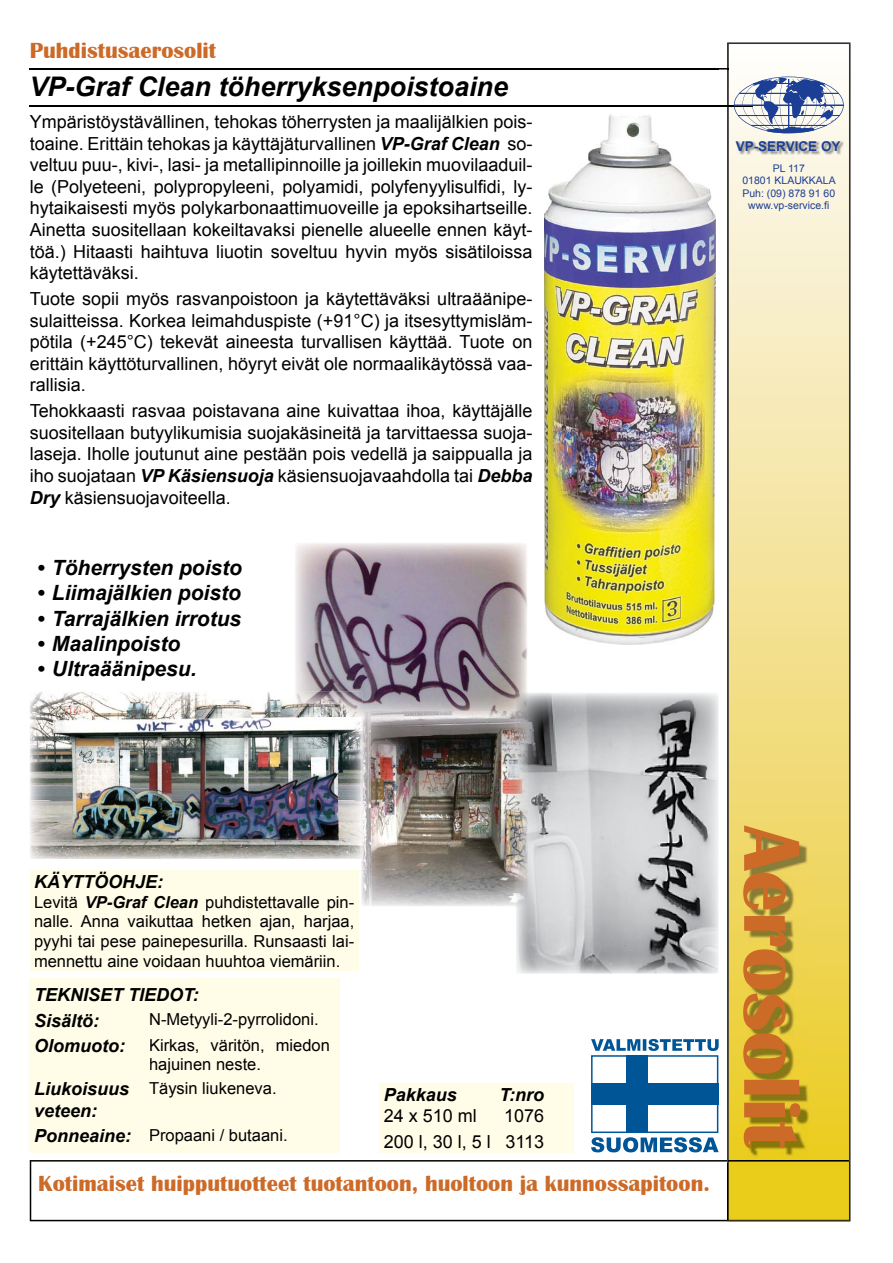
<style>
.page{position:relative;width:893px;height:1263px;background:#fff}
.page>*{position:absolute;margin:0;border:0;box-sizing:border-box;transform-origin:0 0}
.t1{font:700 82.5px "Britannic";color:#cc6a28}
.t2{font:italic 700 27px "Arial";color:#000}
.t3{font:700 22.5px "Britannic";color:#cc6a28}
.t4{font:italic 700 21px "Arial";color:#000}
.t5{font:18px/21.6px "Arial";color:#000;text-align:justify}
.t6{font:italic 700 18px/25px "Arial";color:#000}
.t7{font:16.5px/19.8px "Arial";color:#000;text-align:justify}
.t8{font:700 13.5px "Arial";color:#1c3e94}
.t9{font:10.5px/12.6px "Arial";color:#1c3e94;text-align:center}
.s1{font-weight:700;font-style:italic}
.s2{font-weight:700;font-style:italic;font-size:18px}
</style>
<div class="page">
<img style="left:728px;top:43px;width:122px;height:1117px">
<svg style="left:719px;top:68px;width:11px;height:2px"></svg>
<hr style="left:30px;top:106px;width:723px;height:1px;background:#000">
<svg style="left:30px;top:1160px;width:697px;height:61px"></svg>
<img style="left:748px;top:830px;width:60px;height:327px">
<svg style="left:727px;top:1160px;width:123px;height:61px;background:#dbbf19"></svg>
<img style="left:736px;top:142px;width:109px;height:13px">
<svg style="left:734px;top:77px;width:110px;height:56px"></svg>
<hr style="left:29px;top:68px;width:690px;height:2px;background:#000">
<div style="left:30px;top:870px;width:328px;height:101px;background:#fffde8"></div>
<div style="left:30px;top:978px;width:310px;height:174px;background:#fffde8"></div>
<img style="left:295px;top:543px;width:232px;height:168px">
<img style="left:516px;top:692px;width:203px;height:282px">
<img style="left:516px;top:692px;width:11px;height:19px">
<img style="left:361px;top:711px;width:155px;height:195px">
<img style="left:516px;top:717px;width:11px;height:189px">
<svg style="left:516px;top:711px;width:11px;height:6px"></svg>
<img style="left:30px;top:692px;width:331px;height:167px">
<img style="left:295px;top:692px;width:67px;height:25px">
<img style="left:361px;top:717px;width:1px;height:142px">
<div style="left:379px;top:1083px;width:195px;height:69px;background:#fffde8"></div>
<img style="left:544px;top:115px;width:171px;height:529px">
<svg style="left:591px;top:1039px;width:128px;height:113px"></svg>
<p class="t3" style="left:30px;top:38px;width:188px">Puhdistusaerosolit</p>
<h2 class="t2" style="left:29px;top:69px;width:480px">VP-Graf Clean töherryksenpoistoaine</h2>
<p class="t5" style="left:30px;top:111px;width:504px">Ympäristöystävällinen, tehokas töherrysten ja maalijälkien pois&shy;toaine. Erittäin tehokas ja käyttäjäturvallinen <span class="s1">VP-Graf Clean</span> so&shy;veltuu puu-, kivi-, lasi- ja metallipinnoille ja joillekin muovilaaduil&shy;le (Polyeteeni, polypropyleeni, polyamidi, polyfenyylisulfidi, ly&shy;hytaikaisesti myös polykarbonaattimuoveille ja epoksihartseille.<br>Ainetta suositellaan kokeiltavaksi pienelle alueelle ennen käyt&shy;töä.) Hitaasti haihtuva liuotin soveltuu hyvin myös sisätiloissa käytettäväksi.</p>
<p class="t5" style="left:30px;top:288px;width:504px">Tuote sopii myös rasvanpoistoon ja käytettäväksi ultraäänipe&shy;sulaitteissa. Korkea leimahduspiste (+91°C) ja itsesyttymisläm&shy;pötila (+245°C) tekevät aineesta turvallisen käyttää. Tuote on erittäin käyttöturvallinen, höyryt eivät ole normaalikäytössä vaa&shy;rallisia.</p>
<p class="t5" style="left:30px;top:400px;width:504px">Tehokkaasti rasvaa poistavana aine kuivattaa ihoa, käyttäjälle suositellaan butyylikumisia suojakäsineitä ja tarvittaessa suoja&shy;laseja. Iholle joutunut aine pestään pois vedellä ja saippualla ja iho suojataan <span class="s1">VP Käsiensuoja</span> käsiensuojavaahdolla tai <span class="s1">Debba Dry</span> käsiensuojavoiteella.</p>
<p class="t4" style="left:37px;top:554px;width:207px">• Töherrysten poisto</p>
<p class="t4" style="left:37px;top:579px;width:206px">• Liimajälkien poisto</p>
<p class="t4" style="left:37px;top:604px;width:206px">• Tarrajälkien irrotus</p>
<p class="t4" style="left:37px;top:629px;width:145px">• Maalinpoisto</p>
<p class="t4" style="left:37px;top:655px;width:161px">• Ultraäänipesu.</p>
<p class="t8" style="left:736px;top:137px;width:106px">VP-SERVICE OY</p>
<p class="t9" style="left:742px;top:162px;width:95px">PL 117<br>01801 KLAUKKALA<br>Puh: (09) 878 91 60 www.vp-service.fi</p>
<p class="t6" style="left:34px;top:869px;width:131px">KÄYTTÖOHJE:</p>
<p class="t7" style="left:34px;top:892px;width:322px">Levitä <span class="s1">VP-Graf Clean</span> puhdistettavalle pin&shy;nalle. Anna vaikuttaa hetken ajan, harjaa, pyyhi tai pese painepesurilla. Runsaasti lai&shy;mennettu aine voidaan huuhtoa viemäriin.</p>
<p class="t6" style="left:34px;top:983px;width:166px">TEKNISET TIEDOT:<br>Sisältö:</p>
<p class="t7" style="left:149px;top:1010px;width:171px">N-Metyyli-2-pyrrolidoni.</p>
<p class="t6" style="left:34px;top:1033px;width:92px">Olomuoto:</p>
<p class="t7" style="left:149px;top:1035px;width:182px">Kirkas, väritön, miedon hajuinen neste.</p>
<p class="t6" style="left:34px;top:1079px;width:97px;line-height:21.6px">Liukoisuus veteen:</p>
<p class="t7" style="left:149px;top:1079px;width:129px">Täysin liukeneva.</p>
<p class="t7" style="left:34px;top:1125px;width:255px"><span class="s2">Ponne aine:</span> Propaani / butaani.</p>
<p class="t6" style="left:384px;top:1082px;width:75px">Pakkaus</p>
<p class="t6" style="left:500px;top:1082px;width:46px">T:nro</p>
<p class="t5" style="left:384px;top:1105px;width:95px">24 x 510 ml</p>
<p class="t5" style="left:384px;top:1103px;width:162px;line-height:25.8px;text-align:right">1076<br>200 l, 30 l, 5 l 3113</p>
<p class="t3" style="left:38px;top:1170px;width:673px">Kotimaiset huipputuotteet tuotantoon, huoltoon ja kunnossapitoon.</p>
<h1 class="t1" style="left:818px;top:826px;width:324px;rotate:90deg">Aerosolit</h1>
</div>
